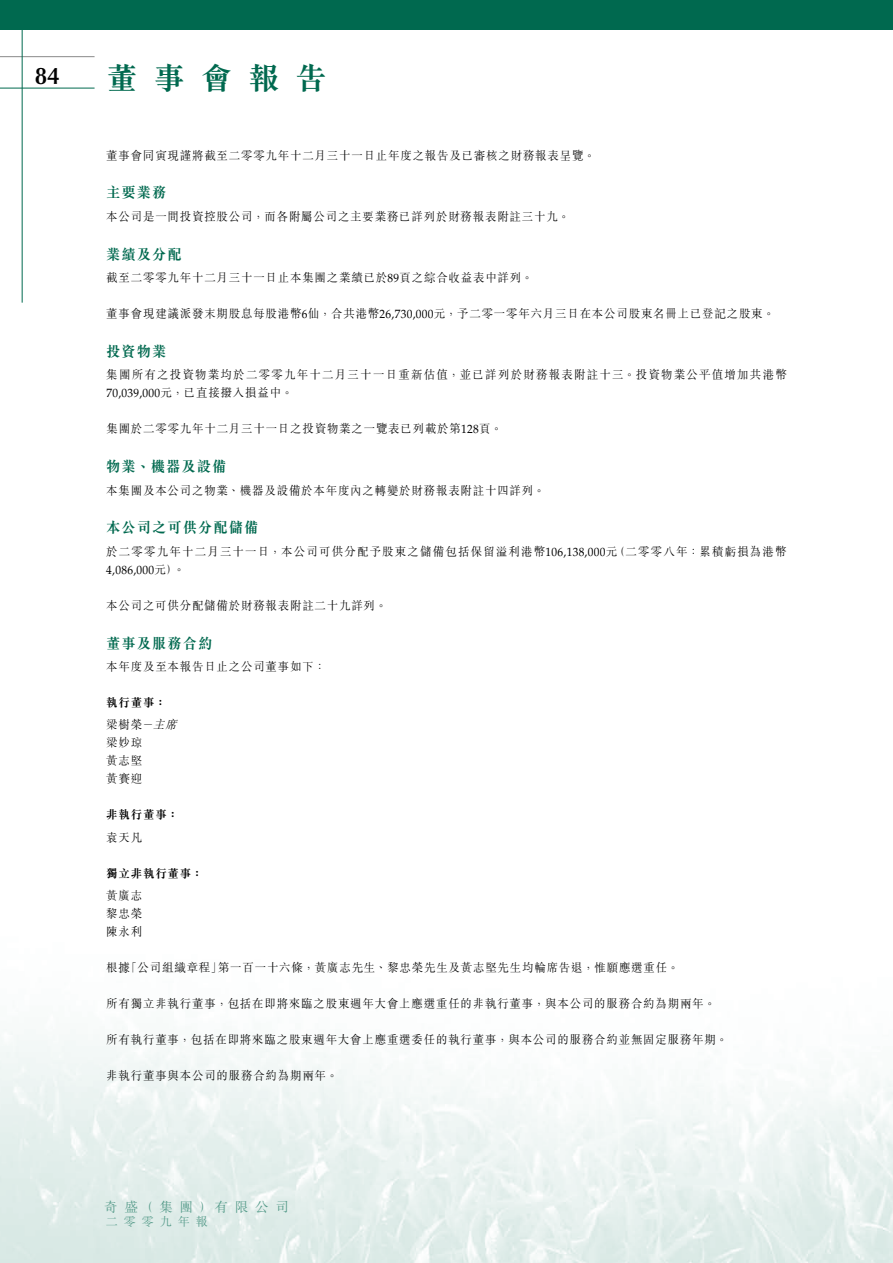
<style>
.page{position:relative;width:893px;height:1263px;background:#fff}
.page>*{position:absolute;margin:0;border:0;box-sizing:border-box;transform-origin:0 0}
.t1{font:700 31.5px "M Sung HK";letter-spacing:.5em;color:#00694f}
.t2{font:600 24px "Optima LT Std";color:#000}
.t3{font:700 15px "M Sung HK";letter-spacing:.075em;color:#00694f;scale:.95 1}
.t4{font:300 13.5px "M Sung HK";letter-spacing:.5em;color:#4d9684}
.t5{font:300 12px/18px "M Sung HK";letter-spacing:.075em;color:#000;text-align:justify;scale:.95 1}
.t6{font:300 12px/18px "M Sung HK";letter-spacing:.115em;color:#000;scale:.95 1}
.t7{font:300 12px "M Sung HK";letter-spacing:.11em;color:#000;scale:.95 1}
.t8{font:700 12px/22.2px "M Sung HK";letter-spacing:.075em;color:#000;scale:.95 1}
.t9{font:12px "Palatino LT Std";letter-spacing:.025em;color:#000;scale:.95 1}
.t10{font:300 12px "M Sung HK";letter-spacing:.5em;color:#4d9684}
.s1{font-family:"Palatino LT Std";font-weight:400}
.s2{font-family:"M Sung HK";font-weight:300}
.s3{font-weight:300}
.s4{font-weight:300;font-style:italic}
</style>
<div class="page">
<img style="left:0;top:108px;width:893px;height:1155px">
<hr style="left:0;top:56px;width:95px;height:1px;background:#898989">
<hr style="left:0;top:88px;width:95px;height:1px;background:#00694f">
<hr style="left:22px;top:0;width:1px;height:303px;background:#00694f">
<div style="left:0;top:0;width:893px;height:29px;background:#00694f"></div>
<h2 class="t2" style="left:35px;top:62px;width:26px">84</h2>
<h1 class="t1" style="left:106px;top:56px;width:222px">董事會報告</h1>
<p class="t5" style="left:106px;top:146px;width:516px">董事會同寅現謹將截至二零零九年十二月三十一日止年度之報告及已審核之財務報表呈覽。</p>
<p class="t3" style="left:106px;top:182px;width:65px">主要業務</p>
<p class="t5" style="left:106px;top:207px;width:489px">本公司是一間投資控股公司，而各附屬公司之主要業務已詳列於財務報表附註三十九。</p>
<p class="t3" style="left:106px;top:243px;width:81px">業績及分配</p>
<p class="t5" style="left:106px;top:268px;width:451px">截至二零零九年十二月三十一日止本集團之業績已於<span class="s1">89</span>頁之綜合收益表中詳列。</p>
<p class="t5" style="left:106px;top:304px;width:705px">董事會現建議派發末期股息每股港幣<span class="s1">6</span>仙，合共港幣<span class="s1">26,730,000</span>元，予二零一零年六月三日在本公司股東名冊上已登記之股東。</p>
<p class="t3" style="left:106px;top:341px;width:65px">投資物業</p>
<p class="t6" style="left:106px;top:365px;width:718px">集團所有之投資物業均於二零零九年十二月三十一日重新估值，並已詳列於財務報表附註十三。投資物業公平值增加共港幣<br><span class="s1">70,039,000</span>元，已直接撥入損益中。</p>
<p class="t5" style="left:106px;top:419px;width:418px">集團於二零零九年十二月三十一日之投資物業之一覽表已列載於第<span class="s1">128</span>頁。</p>
<p class="t3" style="left:106px;top:456px;width:128px">物業、機器及設備</p>
<p class="t5" style="left:106px;top:481px;width:463px">本集團及本公司之物業、機器及設備於本年度內之轉變於財務報表附註十四詳列。</p>
<p class="t3" style="left:106px;top:517px;width:162px">本公司之可供分配儲備</p>
<p class="t7" style="left:106px;top:543px;width:718px">於二零零九年十二月三十一日，本公司可供分配予股東之儲備包括保留溢利港幣<span class="s1">106,138,000</span>元（二零零八年：累積虧損為港幣</p>
<p class="t9" style="left:106px;top:563px;width:84px">4,086,000<span class="s2">元）。</span></p>
<p class="t5" style="left:106px;top:596px;width:297px">本公司之可供分配儲備於財務報表附註二十九詳列。</p>
<p class="t3" style="left:106px;top:632px;width:113px">董事及服務合約</p>
<p class="t5" style="left:106px;top:657px;width:232px">本年度及至本報告日止之公司董事如下：</p>
<p class="t8" style="left:106px;top:691px;width:80px">執行董事：<br><span class="s3">梁樹榮－</span><span class="s4">主席</span></p>
<p class="t5" style="left:106px;top:733px;width:39px">梁妙琼黃志堅黃賽迎</p>
<p class="t8" style="left:106px;top:803px;width:77px">非執行董事：</p>
<p class="t5" style="left:106px;top:828px;width:39px">袁天凡</p>
<p class="t8" style="left:106px;top:862px;width:103px">獨立非執行董事：</p>
<p class="t5" style="left:106px;top:886px;width:39px">黃廣志黎忠榮陳永利</p>
<p class="t5" style="left:106px;top:958px;width:604px">根據「公司組織章程」第一百一十六條，黃廣志先生、黎忠榮先生及黃志堅先生均輪席告退，惟願應選重任。</p>
<p class="t5" style="left:106px;top:994px;width:643px">所有獨立非執行董事，包括在即將來臨之股東週年大會上應選重任的非執行董事，與本公司的服務合約為期兩年。</p>
<p class="t5" style="left:106px;top:1030px;width:656px">所有執行董事，包括在即將來臨之股東週年大會上應重選委任的執行董事，與本公司的服務合約並無固定服務年期。</p>
<p class="t5" style="left:106px;top:1066px;width:245px">非執行董事與本公司的服務合約為期兩年。</p>
<p class="t4" style="left:104px;top:1197px;width:186px">奇盛（集團）有限公司</p>
<p class="t10" style="left:106px;top:1213px;width:103px">二零零九年報</p>
</div>
